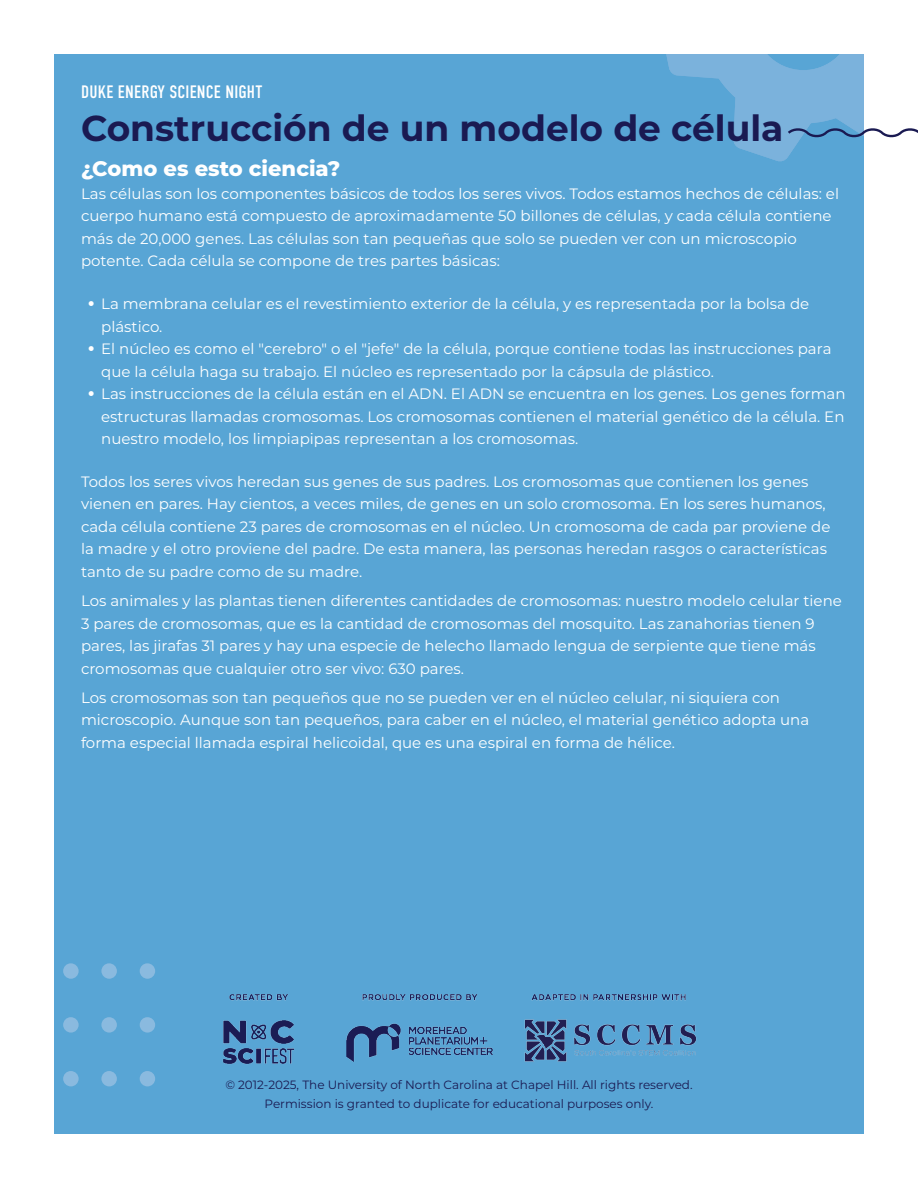
<style>
.page{position:relative;width:918px;height:1188px;background:#fff}
.page>*{position:absolute;margin:0;border:0;box-sizing:border-box;transform-origin:0 0}
.Activity_Title__back{font:700 36px "Montserrat";color:#1a1a52}
.Heading_1{font:800 21px "Montserrat";color:#fff}
.DESN__back{font:18px "DIN Condensed";letter-spacing:.01em;color:#fff}
.Body_Text{font:15px/22.5px "Montserrat";color:#fff}
.t1{font:12px/19.5px "Montserrat";color:#1a1a52;text-align:center}
.s1{font-weight:700;font-size:19.5px}
</style>
<div class="page">
<div style="left:54px;top:54px;width:810px;height:1080px;background:#58a5d5"></div>
<div style="left:140px;top:963px;width:15px;height:16px;background:#8abadf;border-radius:50%"></div>
<div style="left:101px;top:963px;width:16px;height:16px;background:#8abadf;border-radius:50%"></div>
<div style="left:63px;top:963px;width:16px;height:16px;background:#8abadf;border-radius:50%"></div>
<div style="left:140px;top:1017px;width:15px;height:16px;background:#8abadf;border-radius:50%"></div>
<div style="left:101px;top:1017px;width:16px;height:16px;background:#8abadf;border-radius:50%"></div>
<div style="left:63px;top:1017px;width:16px;height:16px;background:#8abadf;border-radius:50%"></div>
<div style="left:140px;top:1071px;width:15px;height:15px;background:#8abadf;border-radius:50%"></div>
<div style="left:101px;top:1071px;width:16px;height:15px;background:#8abadf;border-radius:50%"></div>
<div style="left:63px;top:1071px;width:16px;height:15px;background:#8abadf;border-radius:50%"></div>
<img style="left:222px;top:994px;width:475px;height:70px">
<svg style="left:666px;top:54px;width:252px;height:108px"></svg>
<p class="DESN__back" style="left:81px;top:82px;width:183px">DUKE ENERGY SCIENCE NIGHT</p>
<p class="Activity_Title__back" style="left:81px;top:102px;width:704px">Construcción de un modelo de célula</p>
<p class="Heading_1" style="left:81px;top:154px;width:261px">¿Como es esto ciencia?</p>
<p class="Body_Text" style="left:81px;top:182px;width:760px">Las células son los componentes básicos de todos los seres vivos. Todos estamos hechos de células: el cuerpo humano está compuesto de aproximadamente 50 billones de células, y cada célula contiene más de 20,000 genes. Las células son tan pequeñas que solo se pueden ver con un microscopio potente. Cada célula se compone de tres partes básicas:</p>
<p class="Body_Text" style="left:101px;top:292px;width:710px;text-indent:-14px"><span class="s1">•</span> La membrana celular es el revestimiento exterior de la célula, y es representada por la bolsa de plástico.</p>
<p class="Body_Text" style="left:101px;top:337px;width:732px;text-indent:-14px"><span class="s1">•</span> El núcleo es como el "cerebro" o el "jefe" de la célula, porque contiene todas las instrucciones para que la célula haga su trabajo. El núcleo es representado por la cápsula de plástico.</p>
<p class="Body_Text" style="left:101px;top:382px;width:746px;text-align:justify;text-indent:-14px"><span class="s1">•</span> Las instrucciones de la célula están en el ADN. El ADN se encuentra en los genes. Los genes forman estructuras llamadas cromosomas. Los cromosomas contienen el material genético de la célula. En nuestro modelo, los limpiapipas representan a los cromosomas.</p>
<p class="Body_Text" style="left:81px;top:470px;width:751px">Todos los seres vivos heredan sus genes de sus padres. Los cromosomas que contienen los genes vienen en pares. Hay cientos, a veces miles, de genes en un solo cromosoma. En los seres humanos, cada célula contiene 23 pares de cromosomas en el núcleo. Un cromosoma de cada par proviene de la madre y el otro proviene del padre. De esta manera, las personas heredan rasgos o características tanto de su padre como de su madre.</p>
<p class="Body_Text" style="left:81px;top:589px;width:762px">Los animales y las plantas tienen diferentes cantidades de cromosomas: nuestro modelo celular tiene 3 pares de cromosomas, que es la cantidad de cromosomas del mosquito. Las zanahorias tienen 9 pares, las jirafas 31 pares y hay una especie de helecho llamado lengua de serpiente que tiene más cromosomas que cualquier otro ser vivo: 630 pares.</p>
<p class="Body_Text" style="left:81px;top:686px;width:730px">Los cromosomas son tan pequeños que no se pueden ver en el núcleo celular, ni siquiera con microscopio. Aunque son tan pequeños, para caber en el núcleo, el material genético adopta una forma especial llamada espiral helicoidal, que es una espiral en forma de hélice.</p>
<p class="t1" style="left:225px;top:1075px;width:469px">© 2012-2025, The University of North Carolina at Chapel Hill. All rights reserved.<br>Permission is granted to duplicate for educational purposes only.</p>
</div>
